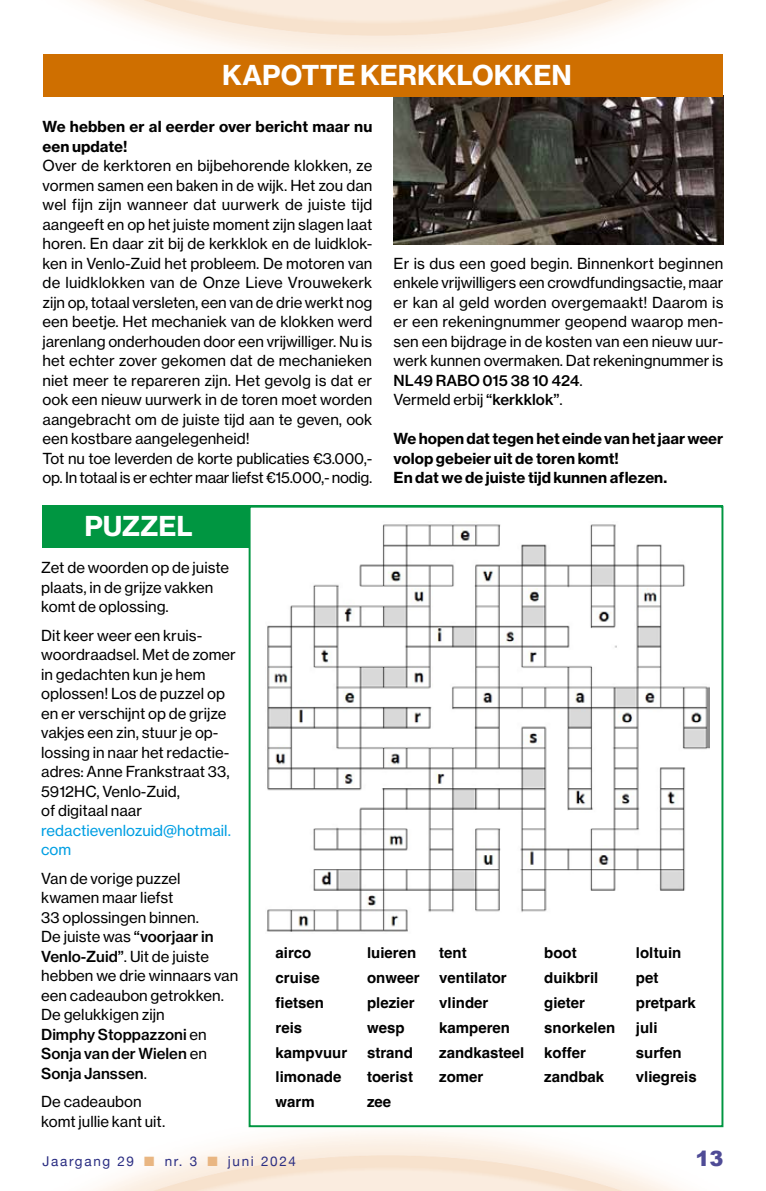
<style>
.page{position:relative;width:766px;height:1191px;background:#fff}
.page>*{position:absolute;margin:0;border:0;box-sizing:border-box;transform-origin:0 0}
.t1{font:27px "N Haas Grotesk TX Pro 75 Bd";letter-spacing:-.005em;color:#fff}
.t2{font:900 21px "Arial";color:#4f4b96}
.t3{font:15px/19.5px "N Haas Grotesk TX Pro 55 Rg";color:#000}
.t4{font:700 15px "Helvetica";color:#000}
.t5{font:15px/19.5px "N Haas Grotesk TX Pro 75 Bd";color:#000}
.t6{font:15px/19.5px "N Haas Grotesk TX Pro 65 Md";color:#000;text-align:justify}
.t7{font:15px/19.5px "N Haas Grotesk TX Pro 55 Rg";color:#009fe3}
.t8{font:13.5px "Helvetica Neue";letter-spacing:.125em;color:#2a2d82}
.s1{font-family:"N Haas Grotesk TX Pro 55 Rg"}
.s2{font-family:"N Haas Grotesk TX Pro 65 Md"}
.s3{color:#e9b682}
</style>
<div class="page">
<img style="left:86px;top:0;width:637px;height:82px">
<img style="left:393px;top:96px;width:330px;height:148px">
<div style="left:42px;top:505px;width:680px;height:43px;background:#009641"></div>
<div style="left:248px;top:505px;width:475px;height:622px;background:#fff;border:2px solid #009641"></div>
<div style="left:43px;top:54px;width:679px;height:43px;background:#cf6f00"></div>
<img style="left:266px;top:524px;width:443px;height:408px">
<h1 class="t1" style="left:222px;top:58px;width:351px">KAPOTTE KERKKLOKKEN</h1>
<p class="t5" style="left:43px;top:117px;width:331px">We hebben er al eerder over bericht maar nu een update!</p>
<p class="t3" style="left:43px;top:156px;width:331px">Over de kerktoren en bijbehorende klokken, ze vormen samen een baken in de wijk. Het zou dan wel fijn zijn wanneer dat uurwerk de juiste tijd aangeeft en op het juiste moment zijn slagen laat horen. En daar zit bij de kerkklok en de luidklok&shy;ken in Venlo-Zuid het probleem. De motoren van de luidklokken van de Onze Lieve Vrouwekerk zijn op, totaal versleten, een van de drie werkt nog een beetje. Het mechaniek van de klokken werd jarenlang onderhouden door een vrijwilliger. Nu is het echter zover gekomen dat de mechanieken niet meer te repareren zijn. Het gevolg is dat er ook een nieuw uurwerk in de toren moet worden aangebracht om de juiste tijd aan te geven, ook een kostbare aangelegenheid!<br>Tot nu toe leverden de korte publicaties €3.000,- op. In totaal is er echter maar liefst €15.000,- nodig.</p>
<h1 class="t1" style="left:84px;top:509px;width:110px">PUZZEL</h1>
<p class="t3" style="left:393px;top:253px;width:331px;text-align:justify">Er is dus een goed begin. Binnenkort beginnen enkele vrijwilligers een crowdfundingsactie, maar er kan al geld worden overgemaakt! Daarom is er een rekeningnummer geopend waarop men&shy;sen een bijdrage in de kosten van een nieuw uur&shy;werk kunnen overmaken. Dat rekeningnummer is</p>
<p class="t6" style="left:393px;top:370px;width:190px">NL49 RABO 015 38 10 424<span class="s1">.</span></p>
<p class="t3" style="left:393px;top:390px;width:171px">Vermeld erbij <span class="s2">“kerkklok”</span>.</p>
<p class="t5" style="left:393px;top:429px;width:331px">We hopen dat tegen het einde van het jaar weer volop gebeier uit de toren komt!<br>En dat we de juiste tijd kunnen aflezen.</p>
<p class="t3" style="left:41px;top:558px;width:189px">Zet de woorden op de juiste plaats, in de grijze vakken komt de oplossing.</p>
<p class="t3" style="left:41px;top:625px;width:196px">Dit keer weer een kruis&shy;woordraadsel. Met de zomer in gedachten kun je hem oplossen! Los de puzzel op en er verschijnt op de grijze vakjes een zin, stuur je op&shy;lossing in naar het redactie&shy;adres: Anne Frankstraat 33,<br>5912HC, Venlo-Zuid,<br>of digitaal naar</p>
<p class="t7" style="left:41px;top:820px;width:191px">redactievenlozuid@hotmail. com</p>
<p class="t3" style="left:41px;top:868px;width:198px">Van de vorige puzzel kwamen maar liefst<br>33 oplossingen binnen.<br>De juiste was <span class="s2">“voorjaar in<br>Venlo-Zuid”</span>. Uit de juiste hebben we drie winnaars van een cadeaubon getrokken.<br>De gelukkigen zijn</p>
<p class="t6" style="left:41px;top:1024px;width:167px">Dimphy Stoppazzoni <span class="s1">en </span>Sonja van der Wielen <span class="s1">en </span>Sonja Janssen<span class="s1">.</span></p>
<p class="t3" style="left:41px;top:1092px;width:125px">De cadeaubon komt jullie kant uit.</p>
<p class="t4" style="left:275px;top:944px;width:37px">airco</p>
<p class="t4" style="left:367px;top:944px;width:51px">luieren</p>
<p class="t4" style="left:439px;top:944px;width:29px">tent</p>
<p class="t4" style="left:544px;top:944px;width:34px">boot</p>
<p class="t4" style="left:635px;top:944px;width:47px">loltuin</p>
<p class="t4" style="left:275px;top:968px;width:46px">cruise</p>
<p class="t4" style="left:367px;top:968px;width:54px">onweer</p>
<p class="t4" style="left:439px;top:968px;width:69px">ventilator</p>
<p class="t4" style="left:544px;top:968px;width:56px">duikbril</p>
<p class="t4" style="left:635px;top:968px;width:24px">pet</p>
<p class="t4" style="left:275px;top:993px;width:50px">fietsen</p>
<p class="t4" style="left:367px;top:993px;width:49px">plezier</p>
<p class="t4" style="left:439px;top:993px;width:51px">vlinder</p>
<p class="t4" style="left:544px;top:993px;width:42px">gieter</p>
<p class="t4" style="left:635px;top:993px;width:62px">pretpark</p>
<p class="t4" style="left:275px;top:1018px;width:28px">reis</p>
<p class="t4" style="left:367px;top:1018px;width:39px">wesp</p>
<p class="t4" style="left:439px;top:1018px;width:72px">kamperen</p>
<p class="t4" style="left:544px;top:1018px;width:72px">snorkelen</p>
<p class="t4" style="left:635px;top:1018px;width:23px">juli</p>
<p class="t4" style="left:275px;top:1043px;width:73px">kampvuur</p>
<p class="t4" style="left:367px;top:1043px;width:47px">strand</p>
<p class="t4" style="left:439px;top:1043px;width:87px">zandkasteel</p>
<p class="t4" style="left:544px;top:1043px;width:43px">koffer</p>
<p class="t4" style="left:635px;top:1043px;width:47px">surfen</p>
<p class="t4" style="left:275px;top:1068px;width:67px">limonade</p>
<p class="t4" style="left:367px;top:1068px;width:47px">toerist</p>
<p class="t4" style="left:439px;top:1068px;width:46px">zomer</p>
<p class="t4" style="left:544px;top:1068px;width:62px">zandbak</p>
<p class="t4" style="left:635px;top:1068px;width:62px">vliegreis</p>
<p class="t4" style="left:275px;top:1092px;width:41px">warm</p>
<p class="t4" style="left:367px;top:1092px;width:26px">zee</p>
<p class="t8" style="left:43px;top:1151px;width:255px">Jaargang 29 <span class="s3">■</span> nr. 3 <span class="s3">■</span> juni 2024</p>
<h2 class="t2" style="left:695px;top:1143px;width:30px">13</h2>
</div>
